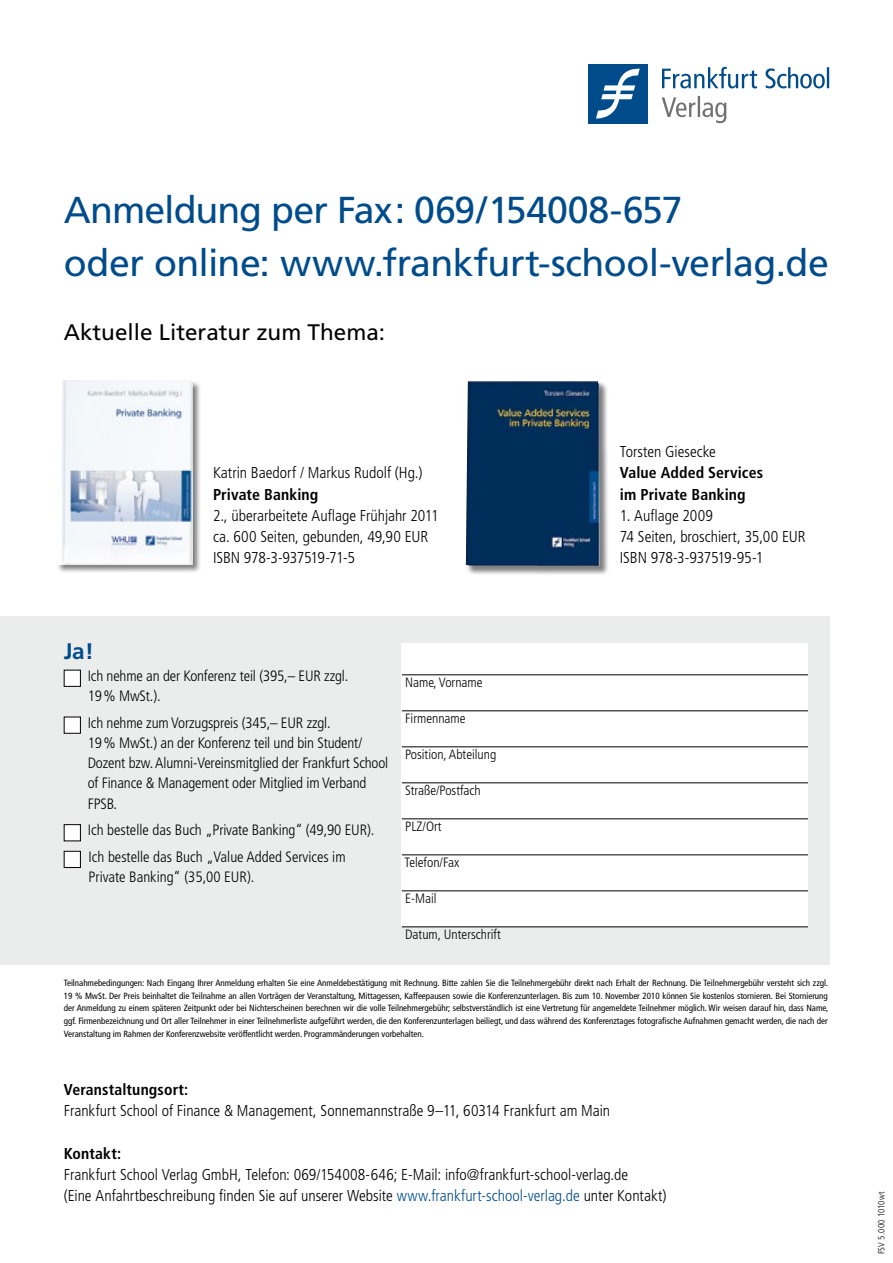
<style>
.page{position:relative;width:893px;height:1263px;background:#fff}
.page>*{position:absolute;margin:0;border:0;box-sizing:border-box;transform-origin:0 0}
.t1{font:37.5px/53.1px "Frutiger LT";letter-spacing:-.015em;color:#004c8b}
.t2{font:22.5px "Frutiger LT";color:#000}
.t3{font:700 22.5px "Frutiger LT";color:#004c8b}
.t4{font:300 condensed 15.75px/21.3px "Frutiger LT";color:#000}
.t5{font:700 condensed 15.75px/21.3px "Frutiger LT";letter-spacing:.005em;color:#000}
.t6{font:300 condensed 15px/20.2px "Frutiger LT";letter-spacing:-.01em;color:#000}
.t7{font:300 condensed 13.5px "Frutiger LT";color:#000}
.t8{font:condensed 9px/12.8px "Frutiger LT";letter-spacing:-.005em;color:#000;text-align:justify}
.t9{font:300 condensed 9px "Frutiger LT";letter-spacing:.03em;color:#000}
.s1{color:#004c8b}
</style>
<div class="page">
<div style="left:588px;top:64px;width:60px;height:59px;background:#004c8b"></div>
<svg style="left:596px;top:68px;width:44px;height:51px"></svg>
<svg style="left:662px;top:96px;width:64px;height:27px"></svg>
<svg style="left:662px;top:67px;width:167px;height:21px"></svg>
<div style="left:0;top:617px;width:829px;height:348px;background:#ebecec"></div>
<div style="left:402px;top:644px;width:406px;height:283px;background:#fff"></div>
<div style="left:64px;top:670px;width:16px;height:16px;background:#fff"></div>
<div style="left:64px;top:670px;width:17px;height:17px;border:1px solid #000"></div>
<div style="left:64px;top:717px;width:16px;height:16px;background:#fff"></div>
<div style="left:64px;top:717px;width:17px;height:17px;border:1px solid #000"></div>
<div style="left:64px;top:825px;width:16px;height:16px;background:#fff"></div>
<div style="left:64px;top:824px;width:17px;height:17px;border:1px solid #000"></div>
<div style="left:64px;top:851px;width:16px;height:16px;background:#fff"></div>
<div style="left:64px;top:851px;width:17px;height:17px;border:1px solid #000"></div>
<hr style="left:402px;top:674px;width:406px;height:1px;background:#000">
<hr style="left:402px;top:710px;width:406px;height:1px;background:#000">
<hr style="left:402px;top:746px;width:406px;height:1px;background:#000">
<hr style="left:402px;top:782px;width:406px;height:1px;background:#000">
<hr style="left:402px;top:818px;width:406px;height:1px;background:#000">
<hr style="left:402px;top:854px;width:406px;height:1px;background:#000">
<hr style="left:402px;top:890px;width:406px;height:1px;background:#000">
<hr style="left:402px;top:926px;width:406px;height:1px;background:#000">
<div style="left:57px;top:380px;width:144px;height:193px;background:#000;opacity:.5"></div>
<img style="left:57px;top:381px;width:135px;height:183px">
<div style="left:466px;top:380px;width:143px;height:195px;background:#000;opacity:.5"></div>
<img style="left:466px;top:381px;width:134px;height:185px">
<h1 class="t1" style="left:64px;top:184px;width:766px">Anmeldung per Fax: 069/154008-657<br>oder online: www.frankfurt-school-verlag.de</h1>
<h2 class="t2" style="left:64px;top:319px;width:323px">Aktuelle Literatur zum Thema:</h2>
<h3 class="t4" style="left:213px;top:462px;width:211px">Katrin Baedorf / Markus Rudolf (Hg.)</h3>
<h3 class="t5" style="left:213px;top:484px;width:107px">Private Banking</h3>
<h3 class="t4" style="left:213px;top:505px;width:227px">2., überarbeitete Auflage Frühjahr 2011 ca. 600 Seiten, gebunden, 49,90 EUR<br>ISBN 978-3-937519-71-5</h3>
<h2 class="t3" style="left:64px;top:638px;width:32px">Ja!</h2>
<h3 class="t6" style="left:88px;top:666px;width:262px">Ich nehme an der Konferenz teil (395,– EUR zzgl.<br>19% MwSt.).</h3>
<h3 class="t6" style="left:88px;top:712px;width:302px">Ich nehme zum Vorzugspreis (345,– EUR zzgl.<br>19% MwSt.) an der Konferenz teil und bin Student/ Dozent bzw. Alumni-Vereinsmitglied der Frankfurt School of Finance &amp; Management oder Mitglied im Verband FPSB.</h3>
<h3 class="t6" style="left:88px;top:817px;width:288px;line-height:26.7px">Ich bestelle das Buch „Private Banking“ (49,90 EUR).<br>Ich bestelle das Buch „Value Added Services im</h3>
<h3 class="t6" style="left:89px;top:867px;width:167px">Private Banking“ (35,00 EUR).</h3>
<h3 class="t7" style="left:405px;top:675px;width:79px">Name, Vorname</h3>
<h3 class="t7" style="left:405px;top:711px;width:62px">Firmenname</h3>
<h3 class="t7" style="left:405px;top:747px;width:93px">Position, Abteilung</h3>
<h3 class="t7" style="left:405px;top:783px;width:77px">Straße/Postfach</h3>
<h3 class="t7" style="left:405px;top:819px;width:38px">PLZ/Ort</h3>
<h3 class="t7" style="left:404px;top:855px;width:57px">Telefon/Fax</h3>
<h3 class="t7" style="left:405px;top:891px;width:33px">E-Mail</h3>
<h3 class="t7" style="left:405px;top:927px;width:97px">Datum, Unterschrift</h3>
<h3 class="t4" style="left:620px;top:441px;width:97px">Torsten Giesecke</h3>
<h3 class="t5" style="left:620px;top:462px;width:145px">Value Added Services im Private Banking</h3>
<h3 class="t4" style="left:620px;top:505px;width:187px">1. Auflage 2009<br>74 Seiten, broschiert, 35,00 EUR<br>ISBN 978-3-937519-95-1</h3>
<p class="t8" style="left:64px;top:976px;width:766px">Teilnahmebedingungen: Nach Eingang Ihrer Anmeldung erhalten Sie eine Anmeldebestätigung mit Rechnung. Bitte zahlen Sie die Teilnehmergebühr direkt nach Erhalt der Rechnung. Die Teilnehmergebühr versteht sich zzgl.<br>19 % MwSt. Der Preis beinhaltet die Teilnahme an allen Vorträgen der Veranstaltung, Mittagessen, Kaffeepausen sowie die Konferenzunterlagen. Bis zum 10. November 2010 können Sie kostenlos stornieren. Bei Stornierung der Anmeldung zu einem späteren Zeitpunkt oder bei Nichterscheinen berechnen wir die volle Teilnehmergebühr; selbstverständlich ist eine Vertretung für angemeldete Teilnehmer möglich. Wir weisen darauf hin, dass Name, ggf. Firmenbezeichnung und Ort aller Teilnehmer in einer Teilnehmerliste aufgeführt werden, die den Konferenzunterlagen beiliegt, und dass während des Konferenztages fotografische Aufnahmen gemacht werden, die nach der Veranstaltung im Rahmen der Konferenzwebsite veröffentlicht werden. Programmänderungen vorbehalten.</p>
<h3 class="t5" style="left:64px;top:1079px;width:126px">Veranstaltungsort:</h3>
<h3 class="t4" style="left:64px;top:1100px;width:548px">Frankfurt School of Finance &amp; Management, Sonnemannstraße 9–11, 60314 Frankfurt am Main</h3>
<h3 class="t5" style="left:64px;top:1143px;width:59px">Kontakt:</h3>
<h3 class="t4" style="left:64px;top:1164px;width:604px">Frankfurt School Verlag GmbH, Telefon: 069/154008-646; E-Mail: info@frankfurt-school-verlag.de<br>(Eine Anfahrtbeschreibung finden Sie auf unserer Website <span class="s1">www.frankfurt-school-verlag.de</span> unter Kontakt)</h3>
<p class="t9" style="left:876px;top:1254px;width:65px;rotate:-90deg">FSV 5.000 1010wt</p>
</div>
